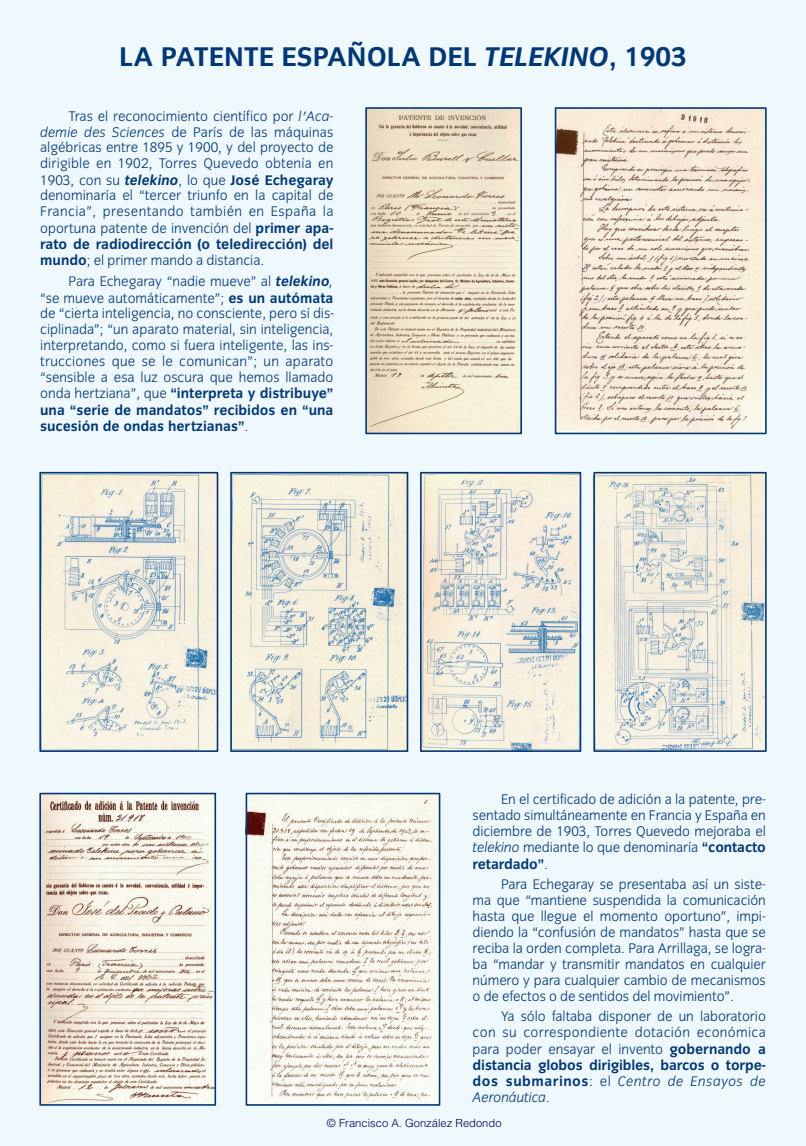
<style>
.page{position:relative;width:806px;height:1146px;background:#fff}
.page>*{position:absolute;margin:0;border:0;box-sizing:border-box;transform-origin:0 0}
.t1{font:700 28px "Congress Sans";color:#013775}
.t2{font:300 14.4px/16px "Congress Sans";color:#013775;text-align:justify}
.t3{font:700 14.4px "Congress Sans";color:#013775}
.t4{font:700 14.4px/15.9px "Congress Sans";letter-spacing:.035em;color:#013775}
.t5{font:italic 300 14.4px "Congress Sans";letter-spacing:.035em;color:#013775}
.t6{font:300 11.2px "Helvetica";color:#000057}
.s1{font-style:italic}
.s2{font-weight:700;font-style:italic}
.s3{font-weight:700}
.s4{font-weight:300}
.s5{font-weight:300;font-style:italic}
</style>
<div class="page">
<div style="left:0;top:0;width:806px;height:1145px;background:#eef8fd"></div>
<img style="left:248px;top:795px;width:189px;height:307px">
<img style="left:368px;top:110px;width:151px;height:321px">
<img style="left:557px;top:110px;width:206px;height:321px">
<img style="left:42px;top:475px;width:173px;height:273px">
<img style="left:233px;top:475px;width:172px;height:273px">
<img style="left:423px;top:475px;width:155px;height:273px">
<img style="left:596px;top:475px;width:167px;height:273px">
<img style="left:42px;top:795px;width:171px;height:307px">
<div style="left:39px;top:472px;width:179px;height:279px;border:2px solid #013775"></div>
<div style="left:554px;top:107px;width:212px;height:327px;border:2px solid #013775"></div>
<div style="left:365px;top:107px;width:157px;height:327px;border:2px solid #013775"></div>
<div style="left:230px;top:472px;width:178px;height:279px;border:2px solid #013775"></div>
<div style="left:420px;top:472px;width:161px;height:279px;border:2px solid #013775"></div>
<div style="left:593px;top:472px;width:173px;height:279px;border:2px solid #013775"></div>
<div style="left:39px;top:792px;width:177px;height:313px;border:2px solid #013775"></div>
<div style="left:245px;top:792px;width:195px;height:313px;border:2px solid #013775"></div>
<h1 class="t1" style="left:119px;top:46px;width:569px">LA PATENTE ESPAÑOLA DEL <span class="s1">TELEKINO</span>, 1903</h1>
<p class="t2" style="left:40px;top:109px;width:295px;text-indent:28px">Tras el reconocimiento científico por <span class="s1">l'Aca&shy;demie des Sciences</span> de París de las máquinas algébricas entre 1895 y 1900, y del proyecto de dirigible en 1902, Torres Quevedo obtenía en 1903, con su <span class="s2">telekino</span>, lo que <span class="s3">José Echegaray </span>denominaría el “tercer triunfo en la capital de Francia”, presentando también en España la oportuna patente de invención del <span class="s3">primer apa-</span></p>
<p class="t2" style="left:69px;top:251px;width:266px;line-height:21.2px;text-indent:-28px"><span class="s3">mundo</span>; el primer mando a distancia.<br>Para Echegaray “nadie mueve” al <span class="s2">telekino</span><span class="s1">,</span></p>
<p class="t2" style="left:40px;top:291px;width:295px">“se mueve automáticamente”; <span class="s3">es un autómata </span>de “cierta inteligencia, no consciente, pero sí dis&shy;ciplinada”; “un aparato material, sin inteligencia, interpretando, como si fuera inteligente, las ins&shy;trucciones que se le comunican”; un aparato “sensible a esa luz oscura que hemos llamado onda hertziana”, que <span class="s3">“interpreta y distribuye”</span></p>
<p class="t3" style="left:40px;top:420px;width:210px">sucesión de ondas hertzianas”<span class="s4">.</span></p>
<p class="t3" style="left:40px;top:238px;width:295px">rato de radiodirección (o teledirección) del</p>
<p class="t3" style="left:40px;top:404px;width:295px">una “serie de mandatos” recibidos en “una</p>
<p class="t2" style="left:472px;top:792px;width:295px;text-indent:28px">En el certificado de adición a la patente, pre&shy;sentado simultáneamente en Francia y España en diciembre de 1903, Torres Quevedo mejoraba el <span class="s1">telekino</span> mediante lo que denominaría <span class="s3">“contacto retardado”</span>.</p>
<p class="t2" style="left:472px;top:877px;width:295px;line-height:15.9px;text-indent:28px">Para Echegaray se presentaba así un siste&shy;ma que “mantiene suspendida la comunicación hasta que llegue el momento oportuno”, impi&shy;diendo la “confusión de mandatos” hasta que se reciba la orden completa. Para Arrillaga, se logra&shy;ba “mandar y transmitir mandatos en cualquier número y para cualquier cambio de mecanismos o de efectos o de sentidos del movimiento”.</p>
<p class="t2" style="left:472px;top:1009px;width:295px;text-indent:28px">Ya sólo faltaba disponer de un laboratorio con su correspondiente dotación económica para poder ensayar el invento <span class="s3">gobernando a</span></p>
<p class="t4" style="left:472px;top:1074px;width:140px">dos submarinos<span class="s4">: el<br></span><span class="s5">Aeronáutica</span><span class="s4">.</span></p>
<p class="t5" style="left:618px;top:1075px;width:149px">Centro de Ensayos de</p>
<p class="t3" style="left:472px;top:1059px;width:295px">distancia globos dirigibles, barcos o torpe-</p>
<p class="t6" style="left:327px;top:1116px;width:176px">© Francisco A. González Redondo</p>
</div>
